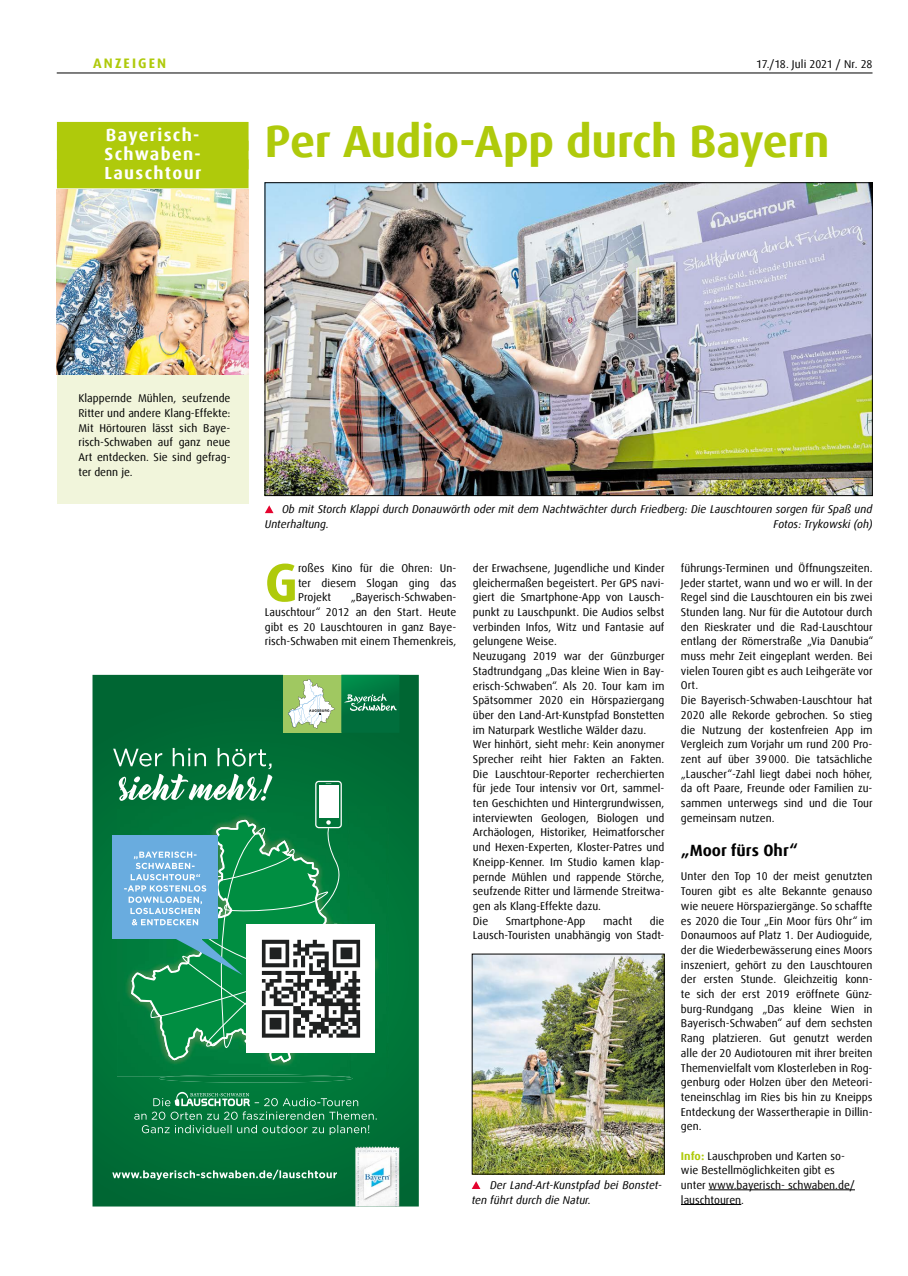
<style>
.page{position:relative;width:908px;height:1276px;background:#fff}
.page>*{position:absolute;margin:0;border:0;box-sizing:border-box;transform-origin:0 0}
.t1{font:700 54px "Dax Offc Pro";color:#afca0b}
.t2{font:700 45px "Dax Offc Pro";letter-spacing:-.01em;color:#afca0b}
.t3{font:700 17.5px/18.8px "Dax Offc Pro";letter-spacing:.075em;color:#fff;text-align:justify}
.t4{font:700 16.25px "Dax Offc Pro";color:#000}
.t5{font:700 13.75px "Dax Offc Pro";letter-spacing:.15em;color:#afca0b}
.t6{font:11.25px/14.8px "Dax Offc Pro";color:#000;text-align:justify}
.t7{font:italic 11.25px/14.8px "Dax Offc Pro";color:#000}
.s1{font-weight:700;color:#afca0b}
</style>
<div class="page">
<hr style="left:57px;top:73px;width:815px;height:1px;background:#000">
<div style="left:57px;top:122px;width:191px;height:382px;background:#f1f5db"></div>
<div style="left:57px;top:122px;width:191px;height:29px;background:#afca0b"></div>
<div style="left:57px;top:141px;width:191px;height:28px;background:#afca0b"></div>
<div style="left:57px;top:159px;width:191px;height:29px;background:#afca0b"></div>
<img style="left:57px;top:189px;width:191px;height:186px">
<svg style="left:92px;top:675px;width:326px;height:531px;background:#026f37"></svg>
<div style="left:117px;top:806px;width:272px;height:270px;background:#00783b"></div>
<div style="left:283px;top:675px;width:58px;height:58px;background:#a0c861"></div>
<svg style="left:341px;top:675px;width:58px;height:58px;background:#13804e"></svg>
<svg style="left:288px;top:679px;width:46px;height:49px"></svg>
<img style="left:159px;top:1076px;width:193px;height:6px">
<img style="left:175px;top:1074px;width:161px;height:2px">
<svg style="left:112px;top:1169px;width:225px;height:11px;background:#46956d"></svg>
<img style="left:355px;top:1146px;width:44px;height:60px">
<svg style="left:113px;top:748px;width:258px;height:316px;background:#2b9168"></svg>
<img style="left:246px;top:924px;width:129px;height:128px">
<svg style="left:142px;top:1125px;width:227px;height:10px;background:#2d8c5b"></svg>
<svg style="left:134px;top:1092px;width:242px;height:27px;background:#258a56"></svg>
<hr style="left:708px;top:1189px;width:146px;height:1px;background:#000">
<hr style="left:680px;top:1204px;width:61px;height:1px;background:#000">
<img style="left:267px;top:184px;width:603px;height:310px">
<svg style="left:265px;top:505px;width:8px;height:8px"></svg>
<img style="left:474px;top:956px;width:188px;height:216px">
<svg style="left:471px;top:1181px;width:9px;height:8px"></svg>
<p class="t5" style="left:93px;top:54px;width:74px">ANZEIGEN</p>
<p class="t6" style="left:756px;top:56px;width:118px">17./18. Juli 2021 / Nr. 28</p>
<p class="t3" style="left:104px;top:126px;width:98px">Bayerisch-Schwaben-Lauschtour</p>
<p class="t2" style="left:265px;top:112px;width:566px">Per Audio-App durch Bayern</p>
<p class="t6" style="left:78px;top:391px;width:153px">Klappernde Mühlen, seufzende Ritter und andere Klang-Effekte:<br>Mit Hörtouren lässt sich Baye&shy;risch-Schwaben auf ganz neue Art entdecken. Sie sind gefrag&shy;ter denn je.</p>
<p class="t7" style="left:265px;top:502px;width:609px;text-indent:17px">Ob mit Storch Klappi durch Donauwörth oder mit dem Nachtwächter durch Friedberg: Die Lauschtouren sorgen für Spaß und<br>Unterhaltung.</p>
<p class="t7" style="left:773px;top:516px;width:100px">Fotos: Trykowski (oh)</p>
<p class="t1" style="left:265px;top:547px;width:35px">G</p>
<p class="t6" style="left:298px;top:560px;width:160px">roßes Kino für die Ohren: Un&shy;ter diesem Slogan ging das Projekt</p>
<p class="t6" style="left:265px;top:590px;width:193px;text-indent:86px">„Bayerisch-Schwaben-Lauschtour“ 2012 an den Start. Heute gibt es 20 Lauschtouren in ganz Baye&shy;risch-Schwaben mit einem Themenkreis,</p>
<p class="t6" style="left:472px;top:561px;width:193px;text-align:left">der Erwachsene, Jugendliche und Kinder gleichermaßen begeistert. Per GPS navi&shy;giert die Smartphone-App von Lausch&shy;punkt zu Lauschpunkt. Die Audios selbst verbinden Infos, Witz und Fantasie auf gelungene Weise.<br>Neuzugang 2019 war der Günzburger Stadtrundgang „Das kleine Wien in Bay&shy;erisch-Schwaben“. Als 20. Tour kam im Spätsommer 2020 ein Hörspaziergang über den Land-Art-Kunstpfad Bonstetten im Naturpark Westliche Wälder dazu.<br>Wer hinhört, sieht mehr: Kein anonymer Sprecher reiht hier Fakten an Fakten.<br>Die Lauschtour-Reporter recherchierten für jede Tour intensiv vor Ort, sammel&shy;ten Geschichten und Hintergrundwissen, interviewten Geologen, Biologen und Archäologen, Historiker, Heimatforscher und Hexen-Experten, Kloster-Patres und Kneipp-Kenner. Im Studio kamen klap&shy;pernde Mühlen und rappende Störche, seufzende Ritter und lärmende Streitwa&shy;gen als Klang-Effekte dazu.<br>Die</p>
<p class="t6" style="left:472px;top:913px;width:193px;text-align:right">die<br>Lausch-Touristen unabhängig von Stadt-</p>
<p class="t6" style="left:505px;top:913px;width:81px">Smartphone-App</p>
<p class="t6" style="left:602px;top:913px;width:31px">macht</p>
<p class="t7" style="left:471px;top:1177px;width:192px;text-indent:18px">Der Land-Art-Kunstpfad bei Bonstet&shy;ten führt durch die Natur.</p>
<p class="t6" style="left:680px;top:560px;width:194px;text-align:left">führungs-Terminen und Öffnungszeiten.<br>Jeder startet, wann und wo er will. In der Regel sind die Lauschtouren ein bis zwei Stunden lang. Nur für die Autotour durch den Rieskrater und die Rad-Lauschtour entlang der Römerstraße „Via Danubia“ muss mehr Zeit eingeplant werden. Bei vielen Touren gibt es auch Leihgeräte vor Ort.<br>Die Bayerisch-Schwaben-Lauschtour hat 2020 alle Rekorde gebrochen. So stieg die Nutzung der kostenfreien App im Vergleich zum Vorjahr um rund 200 Pro&shy;zent auf über 39 000. Die tatsächliche „Lauscher“-Zahl liegt dabei noch höher, da oft Paare, Freunde oder Familien zu&shy;sammen unterwegs sind und die Tour gemeinsam nutzen.</p>
<p class="t4" style="left:680px;top:840px;width:118px">„Moor fürs Ohr“</p>
<p class="t6" style="left:680px;top:869px;width:193px">Unter den Top 10 der meist genutzten Touren gibt es alte Bekannte genauso wie neuere Hörspaziergänge. So schaffte es 2020 die Tour „Ein Moor fürs Ohr“ im Donaumoos auf Platz 1. Der Audioguide, der die Wiederbewässerung eines Moors inszeniert, gehört zu den Lauschtouren der ersten Stunde. Gleichzeitig konn&shy;te sich der erst 2019 eröffnete Günz&shy;burg-Rundgang „Das kleine Wien in Bayerisch-Schwaben“ auf dem sechsten Rang platzieren. Gut genutzt werden alle der 20 Audiotouren mit ihrer breiten Themenvielfalt vom Klosterleben in Rog&shy;genburg oder Holzen über den Meteori&shy;teneinschlag im Ries bis hin zu Kneipps Entdeckung der Wassertherapie in Dillin&shy;gen.</p>
<p class="t6" style="left:680px;top:1148px;width:175px;text-align:left"><span class="s1">Info:</span> Lauschproben und Karten so&shy;wie Bestellmöglichkeiten gibt es unter www.bayerisch- schwaben.de/ lauschtouren.</p>
</div>
